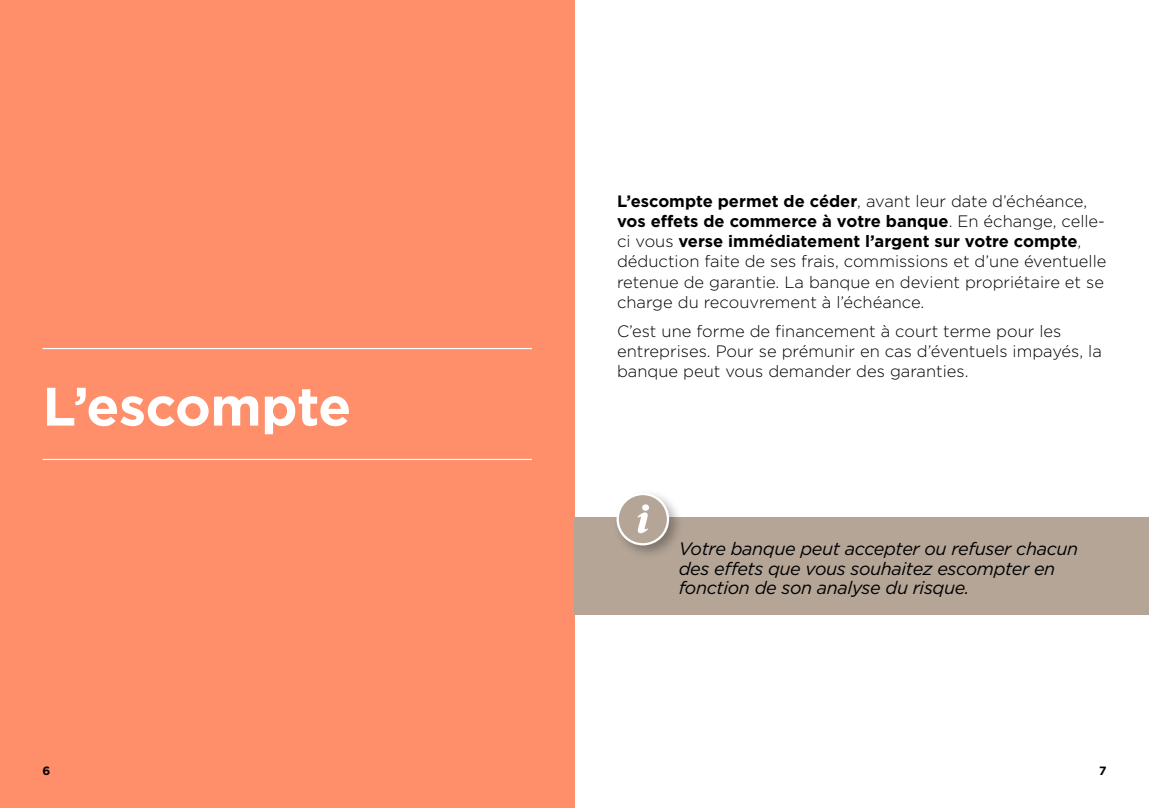
<style>
.page{position:relative;width:1149px;height:808px;background:#fff}
.page>*{position:absolute;margin:0;border:0;box-sizing:border-box;transform-origin:0 0}
.H1_-_chapitres{font:700 54px "Gotham";letter-spacing:-.01em;color:#fff}
.info_texte{font:italic 18px/19.5px "Gotham";letter-spacing:-.02em;color:#000}
.Texte{font:300 16.5px/20.2px "Gotham";color:#000}
.t1{font:700 12px "Gotham";color:#000}
.s1{font-weight:700}
</style>
<div class="page">
<div style="left:0;top:0;width:574px;height:808px;background:#ff8e6b"></div>
<hr style="left:43px;top:459px;width:488px;height:1px;background:#fff">
<hr style="left:43px;top:348px;width:488px;height:1px;background:#fff">
<div style="left:574px;top:517px;width:574px;height:97px;background:#b4a597"></div>
<div style="left:612px;top:489px;width:71px;height:71px;background:#000;opacity:.3"></div>
<div style="left:617px;top:494px;width:50px;height:50px;background:#b4a597;border-radius:50%"></div>
<div style="left:616px;top:493px;width:53px;height:52px;border:2px solid #fff;border-radius:50%"></div>
<svg style="left:637px;top:504px;width:12px;height:29px"></svg>
<h1 class="H1_-_chapitres" style="left:43px;top:371px;width:310px">L’escompte</h1>
<p class="Texte" style="left:617px;top:190px;width:490px"><span class="s1">L’escompte permet de céder</span>, avant leur date d’échéance, <span class="s1">vos effets de commerce à votre banque</span>. En échange, celle&shy;ci vous <span class="s1">verse immédiatement l’argent sur votre compte</span>, déduction faite de ses frais, commissions et d’une éventuelle retenue de garantie. La banque en devient propriétaire et se charge du recouvrement à l’échéance.</p>
<p class="Texte" style="left:617px;top:320px;width:486px">C’est une forme de financement à court terme pour les entreprises. Pour se prémunir en cas d’éventuels impayés, la banque peut vous demander des garanties.</p>
<p class="info_texte" style="left:678px;top:539px;width:401px">Votre banque peut accepter ou refuser chacun des effets que vous souhaitez escompter en fonction de son analyse du risque.</p>
<p class="t1" style="left:43px;top:763px;width:9px">6</p>
<p class="t1" style="left:1098px;top:763px;width:9px">7</p>
</div>
